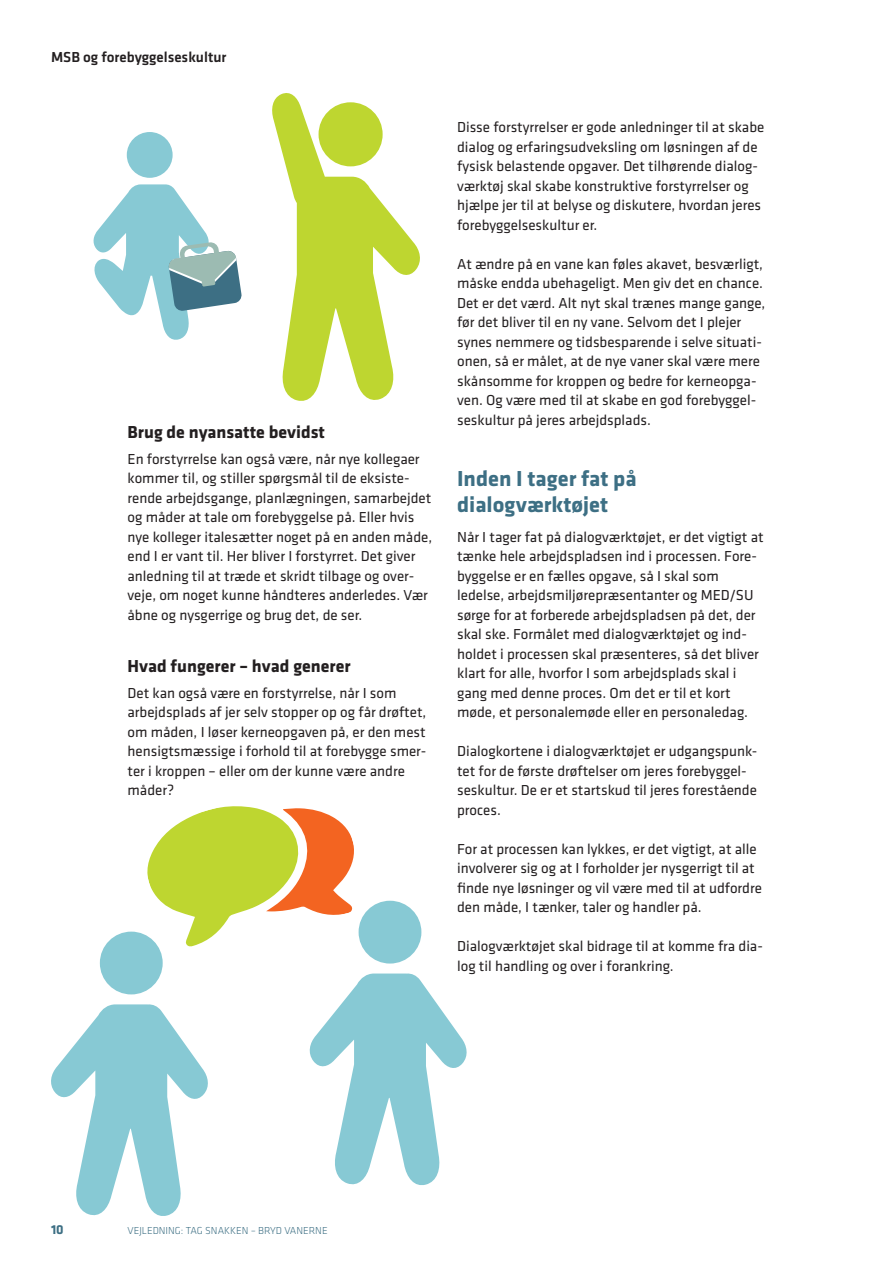
<style>
.page{position:relative;width:893px;height:1263px;background:#fff}
.page>*{position:absolute;margin:0;border:0;box-sizing:border-box;transform-origin:0 0}
.mellemrubrik_1{font:700 22.5px/25.5px "Klavika";color:#3d6f84}
.mellemrubrik_3{font:700 18px "Klavika";color:#231f20}
.BAR_Brød{font:15px/19.5px "Klavika";color:#231f20}
.Overskrift_opslag_1{font:500 15px "Klavika";color:#231f20}
.t1{font:700 13.5px "Klavika";color:#3d6f84}
.t2{font:300 10.5px "Klavika";color:#3d6f84}
</style>
<div class="page">
<svg style="left:272px;top:93px;width:148px;height:308px;fill:#bed630"></svg>
<div style="left:127px;top:132px;width:46px;height:46px;background:#87c9d4;border-radius:50%"></div>
<svg style="left:93px;top:184px;width:149px;height:156px"></svg>
<svg style="left:146px;top:806px;width:214px;height:141px"></svg>
<div style="left:100px;top:932px;width:63px;height:62px;background:#87c9d4;border-radius:50%"></div>
<svg style="left:51px;top:1004px;width:157px;height:212px"></svg>
<div style="left:359px;top:901px;width:62px;height:62px;background:#87c9d4;border-radius:50%"></div>
<svg style="left:309px;top:973px;width:158px;height:212px"></svg>
<p class="Overskrift_opslag_1" style="left:51px;top:47px;width:177px">MSB og forebyggelseskultur</p>
<p class="mellemrubrik_3" style="left:128px;top:419px;width:199px">Brug de nyansatte bevidst</p>
<p class="BAR_Brød" style="left:128px;top:448px;width:306px">En forstyrrelse kan også være, når nye kollegaer kommer til, og stiller spørgsmål til de eksiste&shy;rende arbejdsgange, planlægningen, samarbejdet og måder at tale om forebyggelse på. Eller hvis nye kolleger italesætter noget på en anden måde, end I er vant til. Her bliver I forstyrret. Det giver anledning til at træde et skridt tilbage og over&shy;veje, om noget kunne håndteres anderledes. Vær åbne og nysgerrige og brug det, de ser.</p>
<p class="mellemrubrik_3" style="left:128px;top:653px;width:225px">Hvad fungerer – hvad generer</p>
<p class="BAR_Brød" style="left:128px;top:682px;width:300px">Det kan også være en forstyrrelse, når I som arbejdsplads af jer selv stopper op og får drøftet, om måden, I løser kerneopgaven på, er den mest hensigtsmæssige i forhold til at forebygge smer&shy;ter i kroppen – eller om der kunne være andre måder?</p>
<p class="BAR_Brød" style="left:457px;top:117px;width:309px">Disse forstyrrelser er gode anledninger til at skabe dialog og erfaringsudveksling om løsningen af de fysisk belastende opgaver. Det tilhørende dialog&shy;værktøj skal skabe konstruktive forstyrrelser og hjælpe jer til at belyse og diskutere, hvordan jeres forebyggelseskultur er.</p>
<p class="BAR_Brød" style="left:457px;top:253px;width:310px">At ændre på en vane kan føles akavet, besværligt, måske endda ubehageligt. Men giv det en chance.<br>Det er det værd. Alt nyt skal trænes mange gange, før det bliver til en ny vane. Selvom det I plejer synes nemmere og tidsbesparende i selve situati&shy;onen, så er målet, at de nye vaner skal være mere skånsomme for kroppen og bedre for kerneopga&shy;ven. Og være med til at skabe en god forebyggel&shy;seskultur på jeres arbejdsplads.</p>
<p class="mellemrubrik_1" style="left:457px;top:465px;width:181px">Inden I tager fat på dialogværktøjet</p>
<p class="BAR_Brød" style="left:457px;top:526px;width:308px">Når I tager fat på dialogværktøjet, er det vigtigt at tænke hele arbejdspladsen ind i processen. Fore&shy;byggelse er en fælles opgave, så I skal som ledelse, arbejdsmiljørepræsentanter og MED/SU sørge for at forberede arbejdspladsen på det, der skal ske. Formålet med dialogværktøjet og ind&shy;holdet i processen skal præsenteres, så det bliver klart for alle, hvorfor I som arbejdsplads skal i gang med denne proces. Om det er til et kort møde, et personalemøde eller en personaledag.</p>
<p class="BAR_Brød" style="left:457px;top:741px;width:302px">Dialogkortene i dialogværktøjet er udgangspunk&shy;tet for de første drøftelser om jeres forebyggel&shy;seskultur. De er et startskud til jeres forestående proces.</p>
<p class="BAR_Brød" style="left:457px;top:838px;width:306px">For at processen kan lykkes, er det vigtigt, at alle involverer sig og at I forholder jer nysgerrigt til at finde nye løsninger og vil være med til at udfordre den måde, I tænker, taler og handler på.</p>
<p class="BAR_Brød" style="left:457px;top:936px;width:307px">Dialogværktøjet skal bidrage til at komme fra dia&shy;log til handling og over i forankring.</p>
<p class="t1" style="left:51px;top:1220px;width:14px">10</p>
<p class="t2" style="left:128px;top:1224px;width:202px">VEJLEDNING: TAG SNAKKEN – BRYD VANERNE</p>
</div>
